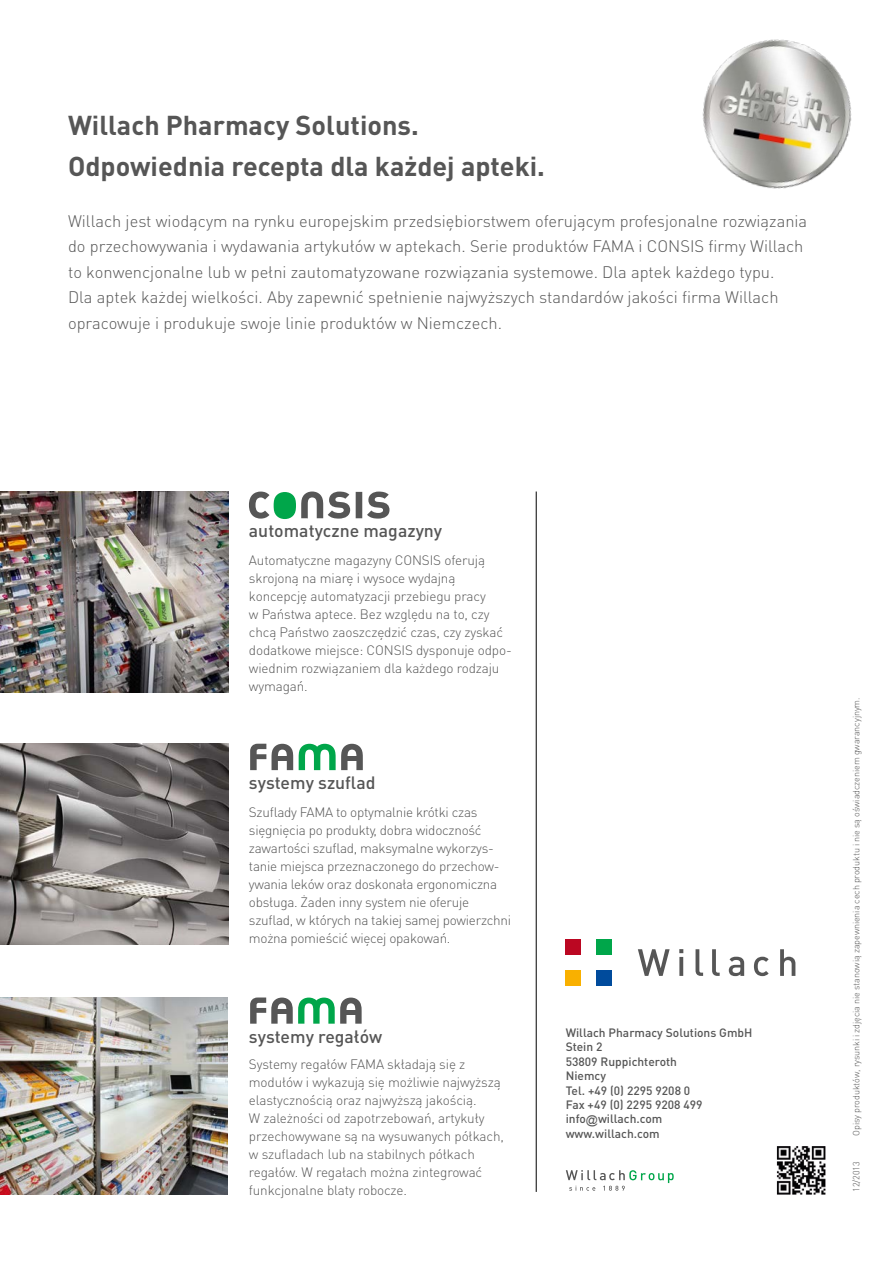
<style>
.page{position:relative;width:893px;height:1263px;background:#fff}
.page>*{position:absolute;margin:0;border:0;box-sizing:border-box;transform-origin:0 0}
.t1{font:700 27px/40.5px "DIN Pro";color:#565656}
.t2{font:500 17.7px "DIN Pro";color:#565656}
.t3{font:300 16.5px/25.5px "DIN Pro";color:#565656}
.t4{font:300 13.5px/18px "DIN Pro";letter-spacing:-.01em;color:#565656}
.t5{font:500 12px/14.4px "DIN Pro";color:#565656}
.t6{font:300 9px "DIN Pro";letter-spacing:-.01em;color:#565656}
.s1{font-family:"Arial";font-weight:400}
</style>
<div class="page">
<img style="left:0;top:997px;width:228px;height:197px">
<img style="left:0;top:492px;width:228px;height:201px">
<img style="left:0;top:744px;width:228px;height:200px">
<img style="left:702px;top:39px;width:150px;height:150px">
<svg style="left:250px;top:997px;width:112px;height:27px"></svg>
<svg style="left:249px;top:491px;width:140px;height:28px"></svg>
<svg style="left:299px;top:744px;width:64px;height:26px"></svg>
<svg style="left:272px;top:744px;width:21px;height:26px"></svg>
<svg style="left:250px;top:744px;width:16px;height:26px"></svg>
<hr style="left:536px;top:491px;width:1px;height:701px;background:#000">
<img style="left:776px;top:1146px;width:50px;height:49px">
<svg style="left:566px;top:1170px;width:108px;height:21px"></svg>
<div style="left:596px;top:940px;width:16px;height:15px;background:#00a64a"></div>
<div style="left:596px;top:970px;width:16px;height:15px;background:#004b9c"></div>
<div style="left:566px;top:940px;width:15px;height:15px;background:#bb0722"></div>
<div style="left:566px;top:970px;width:15px;height:15px;background:#f9b000"></div>
<svg style="left:638px;top:949px;width:32px;height:27px"></svg>
<svg style="left:679px;top:957px;width:4px;height:19px"></svg>
<svg style="left:679px;top:949px;width:4px;height:4px"></svg>
<svg style="left:695px;top:949px;width:8px;height:27px"></svg>
<svg style="left:712px;top:949px;width:8px;height:27px"></svg>
<svg style="left:729px;top:957px;width:15px;height:19px"></svg>
<svg style="left:754px;top:957px;width:15px;height:19px"></svg>
<svg style="left:780px;top:949px;width:15px;height:27px"></svg>
<h1 class="t1" style="left:68px;top:104px;width:478px">Willach Pharmacy Solutions.<br>Odpowiednia recepta dla każdej apteki.</h1>
<p class="t3" style="left:68px;top:207px;width:741px">Willach jest wiodącym na rynku europejskim przedsiębiorstwem oferującym profesjonalne rozwiązania do przechowywania i wydawania artykułów w aptekach. Serie produktów FAMA i CONSIS firmy Willach to konwencjonalne lub w pełni zautomatyzowane rozwiązania systemowe. Dla aptek każdego typu.<br>Dla aptek każdej wielkości. Aby zapewnić spełnienie najwyższych standardów jakości firma Willach opracowuje i produkuje swoje linie produktów w Niemczech.</p>
<h2 class="t2" style="left:249px;top:519px;width:195px">automatyczne magazyny</h2>
<p class="t4" style="left:249px;top:550px;width:264px">Automatyczne magazyny CONSIS oferują skrojoną na miarę i wysoce wydajną koncepcję automatyzacji przebiegu pracy<br>w Państwa aptece. Bez względu na to, czy chcą Państwo zaoszczędzić czas, czy zyskać dodatkowe miejsce: CONSIS dysponuje odpo&shy;wiednim rozwiązaniem dla każdego rodzaju wymagań.</p>
<h2 class="t2" style="left:249px;top:771px;width:128px">systemy szuflad</h2>
<p class="t4" style="left:249px;top:803px;width:264px">Szuflady FAMA to optymalnie krótki czas sięgnięcia po produkty, dobra widoczność zawartości szuflad, maksymalne wykorzys&shy;tanie miejsca przeznaczonego do przechow&shy;ywania leków oraz doskonała ergonomiczna obsługa. Żaden inny system nie oferuje szuflad, w których na takiej samej powierzchni można pomieścić więcej opakowań.</p>
<h2 class="t2" style="left:249px;top:1024px;width:135px">systemy regałów</h2>
<p class="t4" style="left:249px;top:1054px;width:257px">Systemy regałów FAMA składają się z modułów i wykazują się możliwie najwyższą elastycznością oraz najwyższą jakością.<br>W zależności od zapotrzebowań, artykuły przechowywane są na wysuwanych półkach, w szufladach lub na stabilnych półkach regałów. W regałach można zintegrować funkcjonalne blaty robocze.</p>
<p class="t5" style="left:566px;top:1025px;width:188px">Willach Pharmacy Solutions GmbH<br>Stein 2<br>53809 Ruppichteroth<br>Niemcy<br>Tel. +49 (0) 2295 9208 0<br>Fax +49 (0) 2295 9208 499 info<span class="s1">@</span>willach.com www.willach.com</p>
<p class="t6" style="left:850px;top:1136px;width:440px;rotate:-90deg">Opisy produktów, rysunki i zdjęcia nie stanowią zapewnienia cech produktu i nie są oświadczeniem gwarancyjnym.</p>
<p class="t6" style="left:850px;top:1192px;width:32px;rotate:-90deg">12/2013</p>
</div>
